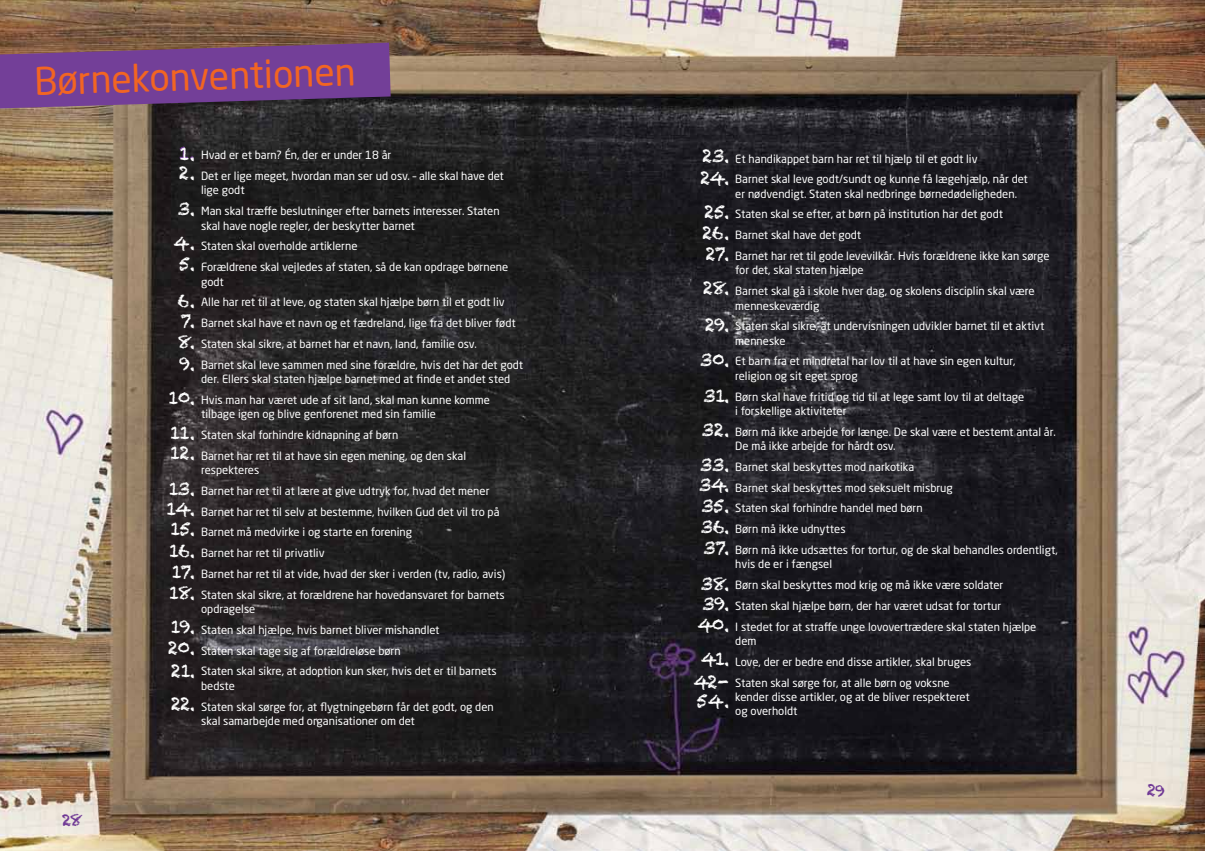
<style>
.page{position:relative;width:1205px;height:851px;background:#fff}
.page>*{position:absolute;margin:0;border:0;box-sizing:border-box;transform-origin:0 0}
.t1{font:37.5px "Neo Sans Pro";color:#f26522}
.t2{font:18.12px/21px "Chalkduster";letter-spacing:-.045em;color:#fff}
.t3{font:11.25px/20.8px "Neo Sans Pro";color:#fff}
</style>
<div class="page">
<img style="left:0;top:0;width:1205px;height:850px">
<svg style="left:0;top:43px;width:391px;height:65px"></svg>
<svg style="left:1147px;top:783px;width:18px;height:14px"></svg>
<svg style="left:62px;top:812px;width:21px;height:14px"></svg>
<h1 class="t1" style="left:33px;top:59px;width:323px;rotate:-2deg">Børnekonventionen</h1>
<h2 class="t2" style="left:179px;top:144px;width:18px;line-height:19px">1.<br>2.</h2>
<h2 class="t2" style="left:173px;top:192px;width:23px;line-height:33.6px">3.<br>4.</h2>
<h2 class="t2" style="left:177px;top:245px;width:20px;line-height:36.9px">5.<br>6.</h2>
<h2 class="t2" style="left:178px;top:310px;width:19px;text-align:justify">7.<br>8.<br>9.</h2>
<h2 class="t2" style="left:168px;top:381px;width:29px;line-height:34.2px">10.<br>11.</h2>
<h2 class="t2" style="left:168px;top:435px;width:29px;line-height:36.2px">12.<br>13.</h2>
<h2 class="t2" style="left:166px;top:498px;width:31px;text-align:justify">14.<br>15.<br>16.<br>17.<br>18.</h2>
<h2 class="t2" style="left:168px;top:615px;width:29px;line-height:21.9px;text-align:justify">19.<br>20.<br>21.</h2>
<h2 class="t2" style="left:171px;top:693px;width:26px">22.</h2>
<p class="t3" style="left:201px;top:144px;width:304px">Hvad er et barn? Én, der er under 18 år<br>Det er lige meget, hvordan man ser ud osv. – alle skal have det</p>
<p class="t3" style="left:201px;top:180px;width:300px">lige godt<br>Man skal træffe beslutninger efter barnets interesser. Staten</p>
<p class="t3" style="left:201px;top:215px;width:309px">skal have nogle regler, der beskytter barnet<br>Staten skal overholde artiklerne<br>Forældrene skal vejledes af staten, så de kan opdrage børnene</p>
<p class="t3" style="left:201px;top:271px;width:324px">godt<br>Alle har ret til at leve, og staten skal hjælpe børn til et godt liv Barnet skal have et navn og et fædreland, lige fra det bliver født Staten skal sikre, at barnet har et navn, land, familie osv.<br>Barnet skal leve sammen med sine forældre, hvis det har det godt</p>
<p class="t3" style="left:201px;top:368px;width:310px">der. Ellers skal staten hjælpe barnet med at finde et andet sted<br>Hvis man har været ude af sit land, skal man kunne komme</p>
<p class="t3" style="left:201px;top:403px;width:266px">tilbage igen og blive genforenet med sin familie<br>Staten skal forhindre kidnapning af børn<br>Barnet har ret til at have sin egen mening, og den skal</p>
<p class="t3" style="left:201px;top:459px;width:306px">respekteres<br>Barnet har ret til at lære at give udtryk for, hvad det mener Barnet har ret til selv at bestemme, hvilken Gud det vil tro på Barnet må medvirke i og starte en forening<br>Barnet har ret til privatliv<br>Barnet har ret til at vide, hvad der sker i verden (tv, radio, avis)<br>Staten skal sikre, at forældrene har hovedansvaret for barnets</p>
<p class="t3" style="left:201px;top:598px;width:297px">opdragelse<br>Staten skal hjælpe, hvis barnet bliver mishandlet<br>Staten skal tage sig af forældreløse børn<br>Staten skal sikre, at adoption kun sker, hvis det er til barnets</p>
<p class="t3" style="left:201px;top:675px;width:294px">bedste<br>Staten skal sørge for, at flygtningebørn får det godt, og den</p>
<p class="t3" style="left:201px;top:710px;width:215px">skal samarbejde med organisationer om det</p>
<h2 class="t2" style="left:700px;top:145px;width:31px">23.<br>24.</h2>
<h2 class="t2" style="left:702px;top:201px;width:29px;text-align:justify">25.<br>26.<br>27.</h2>
<h2 class="t2" style="left:703px;top:269px;width:28px;line-height:36.8px">28.<br>29.</h2>
<h2 class="t2" style="left:700px;top:341px;width:31px;line-height:36px">30.<br>31.</h2>
<h2 class="t2" style="left:700px;top:412px;width:31px;line-height:34.9px">32.<br>33.</h2>
<h2 class="t2" style="left:699px;top:474px;width:32px;text-align:justify">34.<br>35.<br>36.<br>37.</h2>
<h2 class="t2" style="left:697px;top:573px;width:34px;line-height:20.6px;text-align:justify">38.<br>39.<br>40.</h2>
<h2 class="t2" style="left:693px;top:647px;width:38px;line-height:23.1px;text-align:center">41.<br>42-</h2>
<h2 class="t2" style="left:696px;top:690px;width:35px">54.</h2>
<p class="t3" style="left:735px;top:148px;width:294px">Et handikappet barn har ret til hjælp til et godt liv<br>Barnet skal leve godt/sundt og kunne få lægehjælp, når det</p>
<p class="t3" style="left:735px;top:183px;width:316px">er nødvendigt. Staten skal nedbringe børnedødeligheden.<br>Staten skal se efter, at børn på institution har det godt<br>Barnet skal have det godt<br>Barnet har ret til gode levevilkår. Hvis forældrene ikke kan sørge</p>
<p class="t3" style="left:735px;top:260px;width:301px">for det, skal staten hjælpe<br>Barnet skal gå i skole hver dag, og skolens disciplin skal være</p>
<p class="t3" style="left:735px;top:295px;width:311px">menneskeværdig<br>Staten skal sikre, at undervisningen udvikler barnet til et aktivt</p>
<p class="t3" style="left:735px;top:330px;width:282px">menneske<br>Et barn fra et mindretal har lov til at have sin egen kultur,</p>
<p class="t3" style="left:735px;top:365px;width:290px">religion og sit eget sprog<br>Børn skal have fritid og tid til at lege samt lov til at deltage</p>
<p class="t3" style="left:735px;top:400px;width:322px">i forskellige aktiviteter<br>Børn må ikke arbejde for længe. De skal være et bestemt antal år.</p>
<p class="t3" style="left:735px;top:435px;width:324px">De må ikke arbejde for hårdt osv.<br>Barnet skal beskyttes mod narkotika<br>Barnet skal beskyttes mod seksuelt misbrug<br>Staten skal forhindre handel med børn<br>Børn må ikke udnyttes<br>Børn må ikke udsættes for tortur, og de skal behandles ordentligt,</p>
<p class="t3" style="left:735px;top:553px;width:303px">hvis de er i fængsel<br>Børn skal beskyttes mod krig og må ikke være soldater Staten skal hjælpe børn, der har været udsat for tortur<br>I stedet for at straffe unge lovovertrædere skal staten hjælpe</p>
<p class="t3" style="left:735px;top:630px;width:238px">dem<br>Love, der er bedre end disse artikler, skal bruges<br>Staten skal sørge for, at alle børn og voksne</p>
<p class="t3" style="left:735px;top:689px;width:236px;line-height:14.4px">kender disse artikler, og at de bliver respekteret og overholdt</p>
</div>
